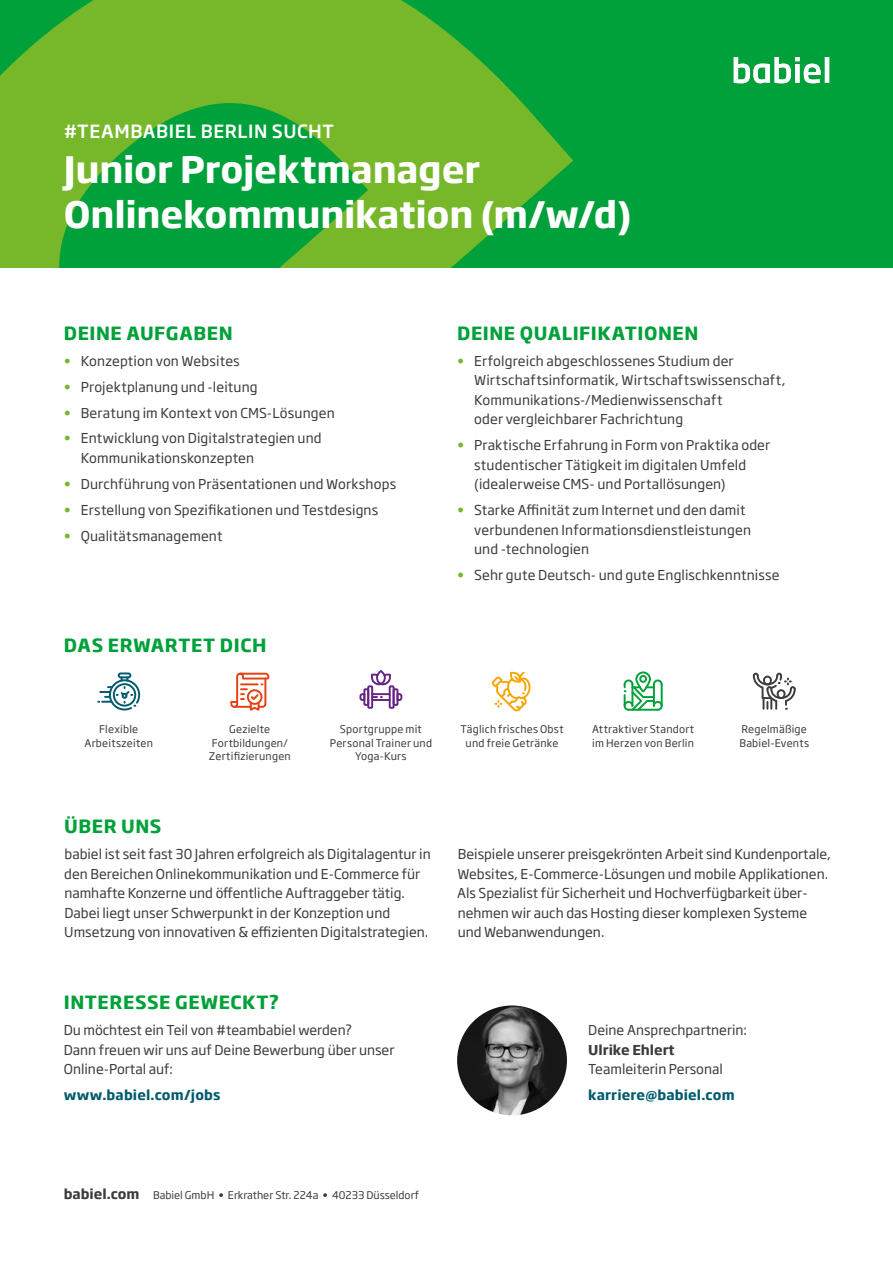
<style>
.page{position:relative;width:893px;height:1263px;background:#fff}
.page>*{position:absolute;margin:0;border:0;box-sizing:border-box;transform-origin:0 0}
.t1{font:700 36px/45px "Soho Gothic Pro";letter-spacing:-.005em;color:#fff}
.t2{font:700 18px "Soho Gothic Pro";letter-spacing:.03em;color:#00a13a}
.t3{font:500 18px "Soho Gothic Pro";letter-spacing:.03em;color:#fff}
.t4{font:13.5px/19.5px "Soho Gothic Pro";color:#3c3c3b}
.t5{font:700 13.5px "Soho Gothic Pro";letter-spacing:.01em;color:#005b6d}
.t6{font:700 13.5px "Soho Gothic Pro";color:#3c3c3b}
.t7{font:10.5px/13.5px "Soho Gothic Pro";letter-spacing:.015em;color:#3c3c3b;text-align:center}
.s1{color:#76b82a}
.s2{font-weight:700;font-size:13.5px}
</style>
<div class="page">
<div style="left:0;top:0;width:893px;height:267px;background:#00a13a"></div>
<svg style="left:0;top:0;width:744px;height:267px"></svg>
<svg style="left:734px;top:57px;width:95px;height:26px"></svg>
<img style="left:457px;top:1005px;width:110px;height:110px;border-radius:55px">
<svg style="left:623px;top:671px;width:40px;height:40px"></svg>
<svg style="left:491px;top:671px;width:40px;height:41px"></svg>
<svg style="left:752px;top:672px;width:44px;height:38px"></svg>
<div style="left:393px;top:688px;width:5px;height:18px;border:2px solid #662483"></div>
<svg style="left:396px;top:692px;width:7px;height:10px"></svg>
<div style="left:389px;top:685px;width:6px;height:24px;border:2px solid #662483"></div>
<div style="left:363px;top:688px;width:6px;height:18px;border:2px solid #662483"></div>
<svg style="left:359px;top:692px;width:7px;height:10px"></svg>
<div style="left:367px;top:685px;width:6px;height:24px;border:2px solid #662483"></div>
<svg style="left:372px;top:693px;width:18px;height:8px"></svg>
<div style="left:376px;top:670px;width:10px;height:15px;border:2px solid #662483;border-radius:50%"></div>
<svg style="left:370px;top:674px;width:21px;height:11px"></svg>
<svg style="left:98px;top:677px;width:43px;height:34px"></svg>
<div style="left:118px;top:672px;width:13px;height:6px;border:2px solid #005b6d;border-radius:2px"></div>
<svg style="left:230px;top:672px;width:40px;height:39px"></svg>
<h2 class="t3" style="left:64px;top:117px;width:272px">#TEAMBABIEL BERLIN SUCHT</h2>
<h1 class="t1" style="left:64px;top:145px;width:569px">Junior Projektmanager<br>Onlinekommunikation (m/w/d)</h1>
<h2 class="t2" style="left:64px;top:319px;width:170px">DEINE AUFGABEN</h2>
<p class="t4" style="left:64px;top:350px;width:178px"><span class="s1">•</span> Konzeption von Websites</p>
<p class="t4" style="left:64px;top:376px;width:195px"><span class="s1">•</span> Projektplanung und -leitung</p>
<p class="t4" style="left:64px;top:402px;width:272px"><span class="s1">•</span> Beratung im Kontext von CMS-Lösungen</p>
<p class="t4" style="left:81px;top:428px;width:242px;text-indent:-17px"><span class="s1">•</span> Entwicklung von Digitalstrategien und<br>Kommunikationskonzepten</p>
<p class="t4" style="left:64px;top:473px;width:334px"><span class="s1">•</span> Durchführung von Präsentationen und Workshops</p>
<p class="t4" style="left:64px;top:499px;width:316px"><span class="s1">•</span> Erstellung von Spezifikationen und Testdesigns</p>
<p class="t4" style="left:64px;top:525px;width:160px"><span class="s1">•</span> Qualitätsmanagement</p>
<h2 class="t2" style="left:64px;top:631px;width:204px">DAS ERWARTET DICH</h2>
<h2 class="t2" style="left:457px;top:319px;width:243px">DEINE QUALIFIKATIONEN</h2>
<p class="t4" style="left:474px;top:350px;width:313px;text-indent:-17px"><span class="s1">•</span> Erfolgreich abgeschlossenes Studium der Wirtschaftsinformatik, Wirtschaftswissenschaft, Kommunikations-/Medienwissenschaft<br>oder vergleichbarer Fachrichtung</p>
<p class="t4" style="left:474px;top:435px;width:298px;text-indent:-17px"><span class="s1">•</span> Praktische Erfahrung in Form von Praktika oder studentischer Tätigkeit im digitalen Umfeld (idealerweise CMS- und Portallösungen)</p>
<p class="t4" style="left:474px;top:499px;width:278px;text-indent:-17px"><span class="s1">•</span> Starke Affinität zum Internet und den damit verbundenen Informationsdienstleistungen und -technologien</p>
<p class="t4" style="left:457px;top:564px;width:324px"><span class="s1">•</span> Sehr gute Deutsch- und gute Englischkenntnisse</p>
<p class="t7" style="left:84px;top:722px;width:70px">Flexible<br>Arbeitszeiten</p>
<p class="t7" style="left:209px;top:722px;width:84px">Gezielte<br>Fortbildungen/<br>Zertifizierungen</p>
<p class="t7" style="left:330px;top:722px;width:104px">Sportgruppe mit<br>Personal Trainer und<br>Yoga-Kurs</p>
<p class="t7" style="left:460px;top:722px;width:105px">Täglich frisches Obst und freie Getränke</p>
<p class="t7" style="left:739px;top:722px;width:71px;text-align:left">Regelmäßige<br>Babiel-Events</p>
<p class="t7" style="left:592px;top:722px;width:104px;text-align:left">Attraktiver Standort im Herzen von Berlin</p>
<h2 class="t2" style="left:64px;top:812px;width:99px">ÜBER UNS</h2>
<p class="t4" style="left:64px;top:844px;width:368px">babiel ist seit fast 30 Jahren erfolgreich als Digitalagentur in den Bereichen Onlinekommunikation und E-Commerce für namhafte Konzerne und öffentliche Auftraggeber tätig.<br>Dabei liegt unser Schwerpunkt in der Konzeption und Umsetzung von innovativen &amp; effizienten Digitalstrategien.</p>
<p class="t4" style="left:457px;top:844px;width:375px">Beispiele unserer preisgekrönten Arbeit sind Kundenportale, Websites, E-Commerce-Lösungen und mobile Applikationen.<br>Als Spezialist für Sicherheit und Hochverfügbarkeit über&shy;nehmen wir auch das Hosting dieser komplexen Systeme und Webanwendungen.</p>
<h2 class="t2" style="left:64px;top:988px;width:217px">INTERESSE GEWECKT?</h2>
<p class="t4" style="left:64px;top:1020px;width:332px">Du möchtest ein Teil von #teambabiel werden?<br>Dann freuen wir uns auf Deine Bewerbung über unser<br>Online-Portal auf:</p>
<p class="t5" style="left:64px;top:1084px;width:158px">www.babiel.com/jobs</p>
<p class="t7" style="left:64px;top:1188px;width:357px"><span class="s2">babiel.com</span> Babiel GmbH • Erkrather Str. 224a • 40233 Düsseldorf</p>
<p class="t4" style="left:588px;top:1020px;width:160px">Deine Ansprechpartnerin:</p>
<p class="t6" style="left:588px;top:1039px;width:88px">Ulrike Ehlert</p>
<p class="t4" style="left:588px;top:1059px;width:136px">Teamleiterin Personal</p>
<p class="t5" style="left:588px;top:1084px;width:148px">karriere@babiel.com</p>
</div>
